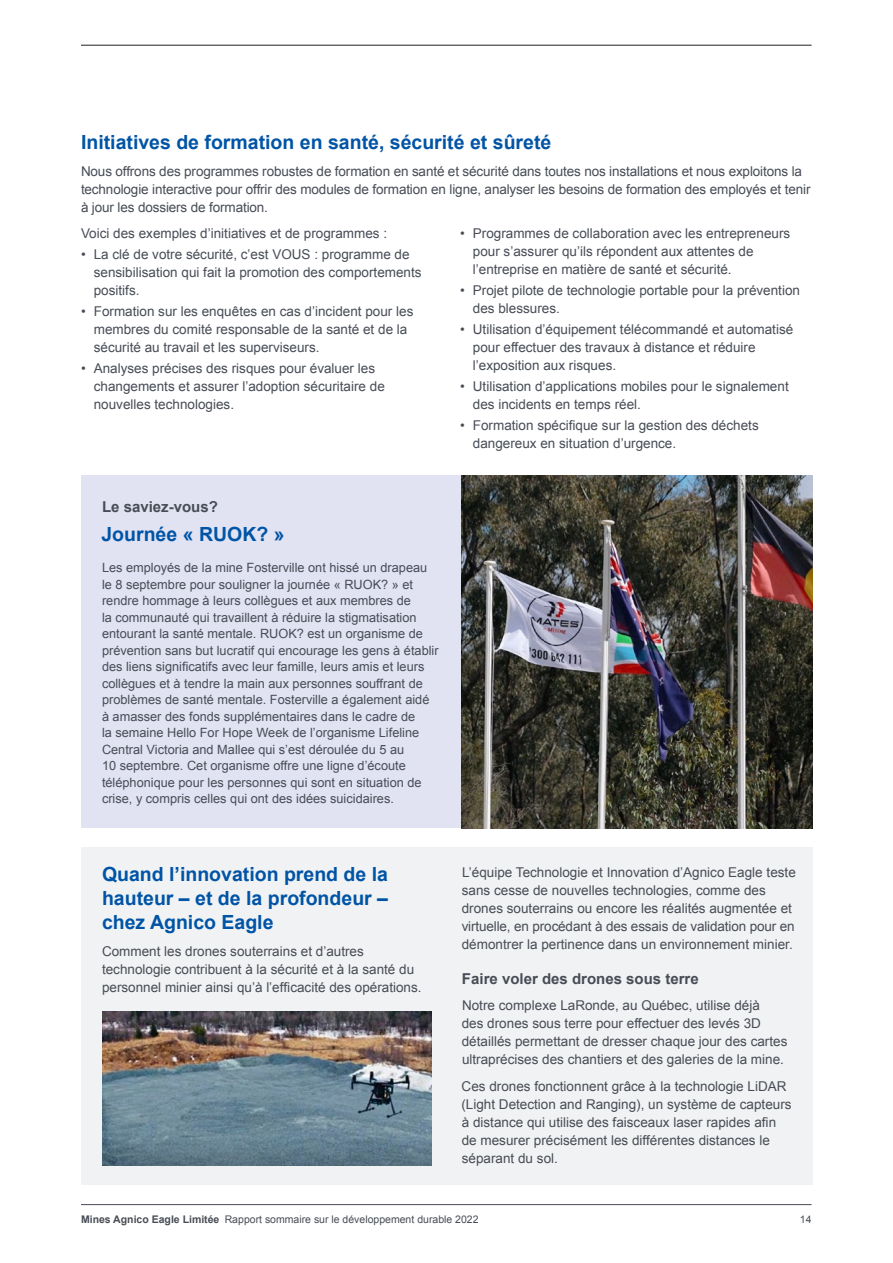
<style>
.page{position:relative;width:893px;height:1263px;background:#fff}
.page>*{position:absolute;margin:0;border:0;box-sizing:border-box;transform-origin:0 0}
.H3_Subhead{font:700 19.5px/24px "Arial";color:#0054a6;text-align:justify}
.H4_Subhead{font:700 15px "Arial";color:#474c55}
.H3_Subhead-2{font:700 15px "Arial";color:#474c55}
.Body_Copy{font:13.5px/18px "Arial";color:#474c55}
.H3_Subhead-3{font:13.5px/18px "Arial";color:#474c55}
.t1{font:12.75px/16.5px "Arial";color:#474c55}
.t2{font:10.5px "Arial";color:#474c55}
.s1{font-weight:700}
</style>
<div class="page">
<div style="left:81px;top:476px;width:380px;height:352px;background:#e1e3f3"></div>
<img style="left:461px;top:476px;width:351px;height:352px">
<div style="left:81px;top:848px;width:732px;height:337px;background:#f1f2f3"></div>
<img style="left:102px;top:1011px;width:329px;height:155px">
<hr style="left:81px;top:1204px;width:731px;height:1px;background:#474c55">
<hr style="left:81px;top:45px;width:731px;height:1px;background:#231f20">
<p class="H3_Subhead" style="left:81px;top:131px;width:472px">Initiatives de formation en santé, sécurité et sûreté</p>
<p class="Body_Copy" style="left:81px;top:162px;width:731px">Nous offrons des programmes robustes de formation en santé et sécurité dans toutes nos installations et nous exploitons la technologie interactive pour offrir des modules de formation en ligne, analyser les besoins de formation des employés et tenir à jour les dossiers de formation.</p>
<p class="Body_Copy" style="left:81px;top:225px;width:308px">Voici des exemples d’initiatives et de programmes :</p>
<p class="Body_Copy" style="left:94px;top:246px;width:329px;text-indent:-13px">• La clé de votre sécurité, c’est VOUS : programme de sensibilisation qui fait la promotion des comportements positifs.</p>
<p class="Body_Copy" style="left:94px;top:303px;width:321px;text-indent:-13px">• Formation sur les enquêtes en cas d’incident pour les membres du comité responsable de la santé et de la sécurité au travail et les superviseurs.</p>
<p class="Body_Copy" style="left:94px;top:360px;width:293px;text-indent:-13px">• Analyses précises des risques pour évaluer les changements et assurer l’adoption sécuritaire de nouvelles technologies.</p>
<p class="Body_Copy" style="left:473px;top:225px;width:319px;text-indent:-13px">• Programmes de collaboration avec les entrepreneurs pour s’assurer qu’ils répondent aux attentes de l’entreprise en matière de santé et sécurité.</p>
<p class="Body_Copy" style="left:473px;top:282px;width:329px;text-indent:-13px">• Projet pilote de technologie portable pour la prévention des blessures.</p>
<p class="Body_Copy" style="left:473px;top:321px;width:322px;text-indent:-13px">• Utilisation d’équipement télécommandé et automatisé pour effectuer des travaux à distance et réduire l’exposition aux risques.</p>
<p class="Body_Copy" style="left:473px;top:378px;width:317px;text-indent:-13px">• Utilisation d’applications mobiles pour le signalement des incidents en temps réel.</p>
<p class="Body_Copy" style="left:473px;top:417px;width:287px;text-indent:-13px">• Formation spécifique sur la gestion des déchets dangereux en situation d’urgence.</p>
<p class="H3_Subhead-2" style="left:102px;top:497px;width:117px">Le saviez-vous?</p>
<p class="H3_Subhead" style="left:101px;top:523px;width:185px">Journée « RUOK? »</p>
<p class="t1" style="left:102px;top:560px;width:338px">Les employés de la mine Fosterville ont hissé un drapeau le 8 septembre pour souligner la journée « RUOK? » et rendre hommage à leurs collègues et aux membres de<br>la communauté qui travaillent à réduire la stigmatisation entourant la santé mentale. RUOK? est un organisme de prévention sans but lucratif qui encourage les gens à établir des liens significatifs avec leur famille, leurs amis et leurs collègues et à tendre la main aux personnes souffrant de problèmes de santé mentale. Fosterville a également aidé à amasser des fonds supplémentaires dans le cadre de<br>la semaine Hello For Hope Week de l’organisme Lifeline Central Victoria and Mallee qui s’est déroulée du 5 au<br>10 septembre. Cet organisme offre une ligne d’écoute téléphonique pour les personnes qui sont en situation de crise, y compris celles qui ont des idées suicidaires.</p>
<p class="H3_Subhead" style="left:102px;top:863px;width:288px">Quand l’innovation prend de la hauteur – et de la profondeur – chez Agnico Eagle</p>
<p class="H3_Subhead-3" style="left:102px;top:942px;width:321px">Comment les drones souterrains et d’autres technologie contribuent à la sécurité et à la santé du personnel minier ainsi qu’à l’efficacité des opérations.</p>
<p class="Body_Copy" style="left:462px;top:863px;width:336px">L’équipe Technologie et Innovation d’Agnico Eagle teste sans cesse de nouvelles technologies, comme des drones souterrains ou encore les réalités augmentée et virtuelle, en procédant à des essais de validation pour en démontrer la pertinence dans un environnement minier.</p>
<p class="H4_Subhead" style="left:462px;top:969px;width:238px">Faire voler des drones sous terre</p>
<p class="Body_Copy" style="left:462px;top:997px;width:327px">Notre complexe LaRonde, au Québec, utilise déjà<br>des drones sous terre pour effectuer des levés 3D détaillés permettant de dresser chaque jour des cartes ultraprécises des chantiers et des galeries de la mine.</p>
<p class="Body_Copy" style="left:461px;top:1077px;width:332px">Ces drones fonctionnent grâce à la technologie LiDAR (Light Detection and Ranging), un système de capteurs à distance qui utilise des faisceaux laser rapides afin de mesurer précisément les différentes distances le séparant du sol.</p>
<p class="t2" style="left:81px;top:1212px;width:399px"><span class="s1">Mines Agnico Eagle Limitée</span> Rapport sommaire sur le développement durable 2022</p>
<p class="t2" style="left:800px;top:1212px;width:13px">14</p>
</div>
